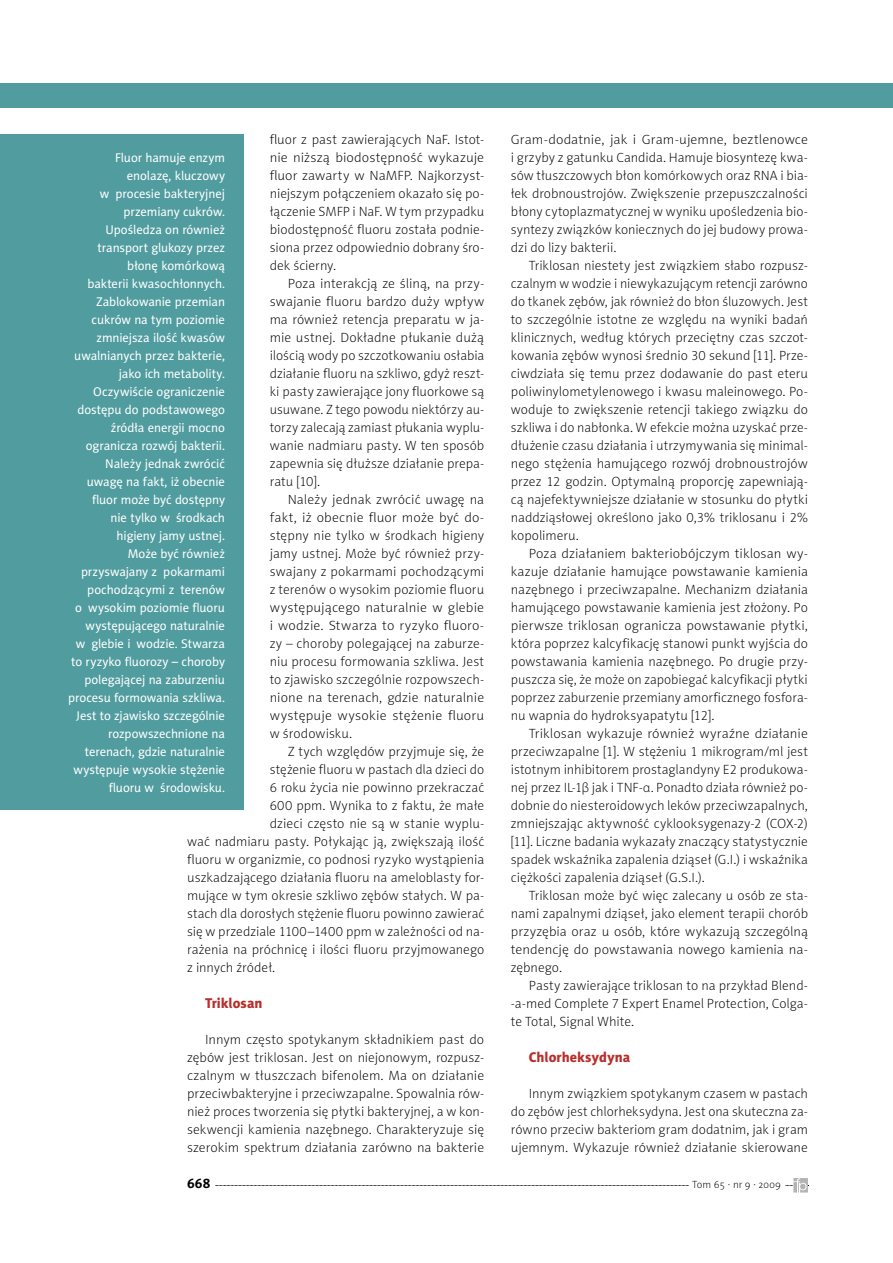
<style>
.page{position:relative;width:893px;height:1263px;background:#fff}
.page>*{position:absolute;margin:0;border:0;box-sizing:border-box;transform-origin:0 0}
.t1{font:14.25px "Naomi Sans EFN Heavy";color:#ba2d2b}
.t2{font:13.5px/18px "Naomi Sans EFN Thin";letter-spacing:.005em;color:#000;text-align:justify}
.t3{font:700 13.5px "Naomi Sans EFN";color:#000}
.t4{font:12.75px/18px "Naomi Sans EFN";letter-spacing:-.005em;color:#fff;text-align:right}
.t5{font:10.5px "Naomi Sans EFN Thin";letter-spacing:.01em;color:#000}
.s1{font-family:"Myriad Pro";font-weight:300}
</style>
<div class="page">
<div style="left:0;top:83px;width:893px;height:25px;background:#519c9f"></div>
<svg style="left:215px;top:1178px;width:594px;height:14px"></svg>
<div style="left:0;top:135px;width:243px;height:675px;background:#519c9f"></div>
<p class="t2" style="left:270px;top:131px;width:216px">fluor z past zawierających NaF. Istot&shy;nie niższą biodostępność wykazuje fluor zawarty w NaMFP. Najkorzyst&shy;niejszym połączeniem okazało się po&shy;łączenie SMFP i NaF. W tym przypadku biodostępność fluoru została podnie&shy;siona przez odpowiednio dobrany śro&shy;dek ścierny.</p>
<p class="t2" style="left:270px;top:275px;width:216px;text-indent:18px">Poza interakcją ze śliną, na przy&shy;swajanie fluoru bardzo duży wpływ ma również retencja preparatu w ja&shy;mie ustnej. Dokładne płukanie dużą ilością wody po szczotkowaniu osłabia działanie fluoru na szkliwo, gdyż reszt&shy;ki pasty zawierające jony fluorkowe są usuwane. Z tego powodu niektórzy au&shy;torzy zalecają zamiast płukania wyplu&shy;wanie nadmiaru pasty. W ten sposób zapewnia się dłuższe działanie prepa&shy;ratu [10].</p>
<p class="t2" style="left:270px;top:491px;width:216px;text-indent:18px">Należy jednak zwrócić uwagę na fakt, iż obecnie fluor może być do&shy;stępny nie tylko w środkach higieny jamy ustnej. Może być również przy&shy;swajany z pokarmami pochodzącymi z terenów o wysokim poziomie fluoru występującego naturalnie w glebie i wodzie. Stwarza to ryzyko fluoro&shy;zy – choroby polegającej na zaburze&shy;niu procesu formowania szkliwa. Jest to zjawisko szczególnie rozpowszech&shy;nione na terenach, gdzie naturalnie występuje wysokie stężenie fluoru w środowisku.</p>
<p class="t2" style="left:288px;top:743px;width:198px">Z tych względów przyjmuje się, że</p>
<p class="t2" style="left:270px;top:761px;width:216px">stężenie fluoru w pastach dla dzieci do</p>
<p class="t2" style="left:270px;top:779px;width:216px">6 roku życia nie powinno przekraczać</p>
<p class="t2" style="left:270px;top:797px;width:216px">600 ppm. Wynika to z faktu, że małe</p>
<p class="t2" style="left:270px;top:815px;width:216px">dzieci często nie są w stanie wyplu-</p>
<p class="t2" style="left:187px;top:833px;width:299px">wać nadmiaru pasty. Połykając ją, zwiększają ilość</p>
<p class="t2" style="left:187px;top:851px;width:299px">fluoru w organizmie, co podnosi ryzyko wystąpienia</p>
<p class="t2" style="left:187px;top:869px;width:299px">uszkadzającego działania fluoru na ameloblasty for-</p>
<p class="t2" style="left:187px;top:887px;width:299px">mujące w tym okresie szkliwo zębów stałych. W pa-</p>
<p class="t2" style="left:187px;top:905px;width:299px">stach dla dorosłych stężenie fluoru powinno zawierać</p>
<p class="t2" style="left:187px;top:923px;width:299px">się w przedziale 1100–1400 ppm w zależności od na-</p>
<p class="t2" style="left:187px;top:941px;width:299px">rażenia na próchnicę i ilości fluoru przyjmowanego</p>
<p class="t2" style="left:187px;top:959px;width:90px">z innych źródeł.</p>
<p class="t1" style="left:205px;top:995px;width:59px">Triklosan</p>
<p class="t2" style="left:187px;top:1031px;width:299px;text-indent:18px">Innym często spotykanym składnikiem past do zębów jest triklosan. Jest on niejonowym, rozpusz&shy;czalnym w tłuszczach bifenolem. Ma on działanie przeciwbakteryjne i przeciwzapalne. Spowalnia rów&shy;nież proces tworzenia się płytki bakteryjnej, a w kon&shy;sekwencji kamienia nazębnego. Charakteryzuje się szerokim spektrum działania zarówno na bakterie</p>
<p class="t4" style="left:68px;top:149px;width:158px">Fluor hamuje enzym enolazę, kluczowy<br>w procesie bakteryjnej przemiany cukrów.<br>Upośledza on również transport glukozy przez błonę komórkową<br>bakterii kwasochłonnych.<br>Zablokowanie przemian cukrów na tym poziomie zmniejsza ilość kwasów uwalnianych przez bakterie, jako ich metabolity.<br>Oczywiście ograniczenie dostępu do podstawowego źródła energii mocno ogranicza rozwój bakterii.<br>Należy jednak zwrócić uwagę na fakt, iż obecnie fluor może być dostępny<br>nie tylko w środkach<br>higieny jamy ustnej.<br>Może być również przyswajany z pokarmami pochodzącymi z terenów<br>o wysokim poziomie fluoru występującego naturalnie<br>w glebie i wodzie. Stwarza to ryzyko fluorozy – choroby polegającej na zaburzeniu procesu formowania szkliwa.<br>Jest to zjawisko szczególnie rozpowszechnione na terenach, gdzie naturalnie występuje wysokie stężenie fluoru w środowisku.</p>
<p class="t2" style="left:511px;top:131px;width:299px">Gram-dodatnie, jak i Gram-ujemne, beztlenowce i grzyby z gatunku Candida. Hamuje biosyntezę kwa&shy;sów tłuszczowych błon komórkowych oraz RNA i bia&shy;łek drobnoustrojów. Zwiększenie przepuszczalności błony cytoplazmatycznej w wyniku upośledzenia bio&shy;syntezy związków koniecznych do jej budowy prowa&shy;dzi do lizy bakterii.</p>
<p class="t2" style="left:511px;top:257px;width:299px;text-indent:18px">Triklosan niestety jest związkiem słabo rozpusz&shy;czalnym w wodzie i niewykazującym retencji zarówno do tkanek zębów, jak również do błon śluzowych. Jest to szczególnie istotne ze względu na wyniki badań klinicznych, według których przeciętny czas szczot&shy;kowania zębów wynosi średnio 30 sekund [11]. Prze&shy;ciwdziała się temu przez dodawanie do past eteru poliwinylometylenowego i kwasu maleinowego. Po&shy;woduje to zwiększenie retencji takiego związku do szkliwa i do nabłonka. W efekcie można uzyskać prze&shy;dłużenie czasu działania i utrzymywania się minimal&shy;nego stężenia hamującego rozwój drobnoustrojów przez 12 godzin. Optymalną proporcję zapewniają&shy;cą najefektywniejsze działanie w stosunku do płytki naddziąsłowej określono jako 0,3% triklosanu i 2% kopolimeru.</p>
<p class="t2" style="left:511px;top:545px;width:299px;text-indent:18px">Poza działaniem bakteriobójczym tiklosan wy&shy;kazuje działanie hamujące powstawanie kamienia nazębnego i przeciwzapalne. Mechanizm działania hamującego powstawanie kamienia jest złożony. Po pierwsze triklosan ogranicza powstawanie płytki, która poprzez kalcyfikację stanowi punkt wyjścia do powstawania kamienia nazębnego. Po drugie przy&shy;puszcza się, że może on zapobiegać kalcyfikacji płytki poprzez zaburzenie przemiany amorficznego fosfora&shy;nu wapnia do hydroksyapatytu [12].</p>
<p class="t2" style="left:511px;top:725px;width:299px;text-indent:18px">Triklosan wykazuje również wyraźne działanie przeciwzapalne [1]. W stężeniu 1 mikrogram/ml jest istotnym inhibitorem prostaglandyny E2 produkowa&shy;nej przez IL-1<span class="s1">β</span> jak i TNF-<span class="s1">α</span>. Ponadto działa również po&shy;dobnie do niesteroidowych leków przeciwzapalnych, zmniejszając aktywność cyklooksygenazy-2 (COX-2) [11]. Liczne badania wykazały znaczący statystycznie spadek wskaźnika zapalenia dziąseł (G.I.) i wskaźnika ciężkości zapalenia dziąseł (G.S.I.).</p>
<p class="t2" style="left:511px;top:887px;width:299px;text-indent:18px">Triklosan może być więc zalecany u osób ze sta&shy;nami zapalnymi dziąseł, jako element terapii chorób przyzębia oraz u osób, które wykazują szczególną tendencję do powstawania nowego kamienia na&shy;zębnego.</p>
<p class="t2" style="left:511px;top:977px;width:299px;text-indent:18px">Pasty zawierające triklosan to na przykład Blend--a-med Complete 7 Expert Enamel Protection, Colga&shy;te Total, Signal White.</p>
<p class="t1" style="left:529px;top:1049px;width:103px">Chlorheksydyna</p>
<p class="t2" style="left:511px;top:1085px;width:299px;text-indent:18px">Innym związkiem spotykanym czasem w pastach do zębów jest chlorheksydyna. Jest ona skuteczna za&shy;równo przeciw bakteriom gram dodatnim, jak i gram ujemnym. Wykazuje również działanie skierowane</p>
<p class="t3" style="left:187px;top:1176px;width:25px">668</p>
<p class="t5" style="left:692px;top:1179px;width:90px">Tom 65 · nr 9 · 2009</p>
</div>
